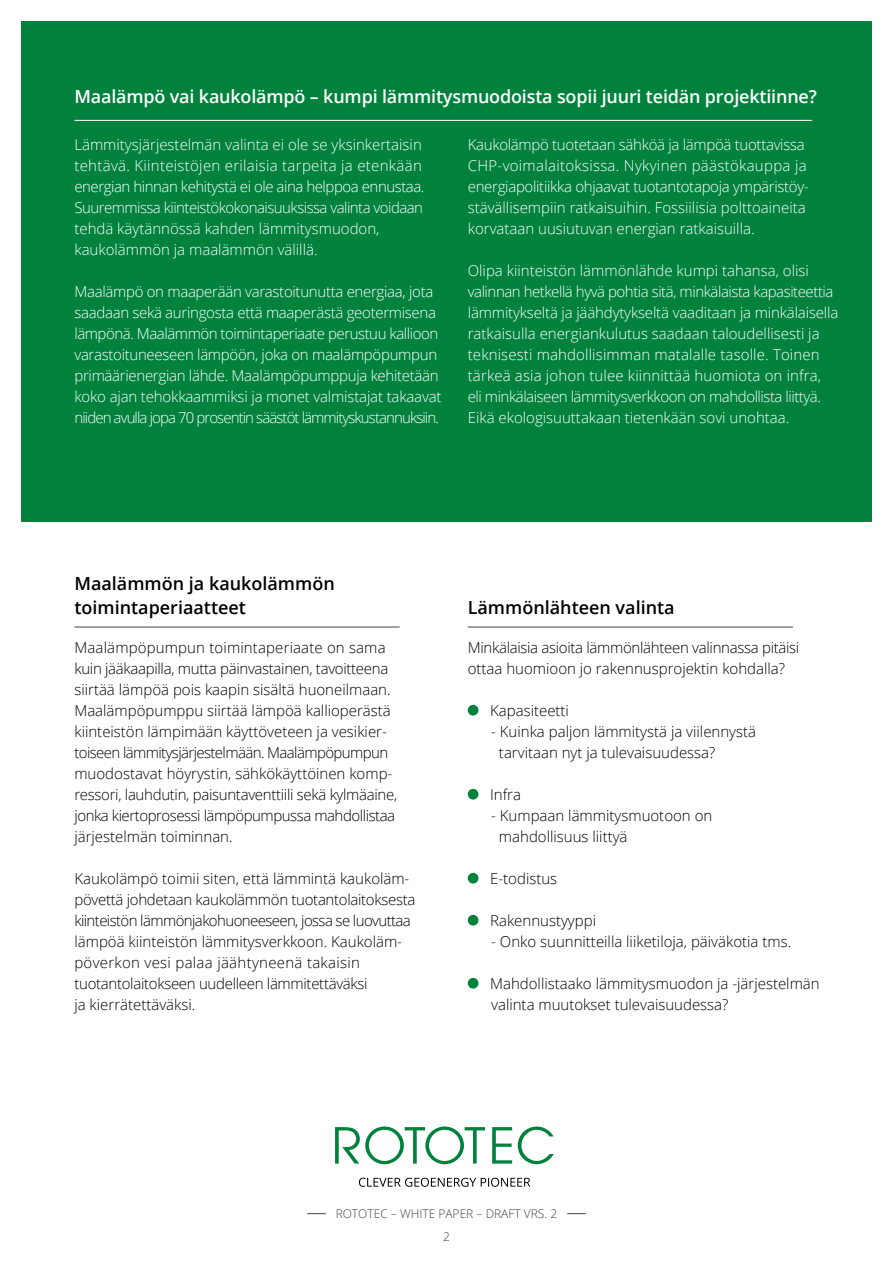
<style>
.page{position:relative;width:893px;height:1263px;background:#fff}
.page>*{position:absolute;margin:0;border:0;box-sizing:border-box;transform-origin:0 0}
.t1{font:600 18px "Open Sans";letter-spacing:-.01em;color:#fff}
.t2{font:600 18px/24px "Open Sans";color:#000}
.t3{font:300 15px/21px "Open Sans";letter-spacing:-.01em;color:#fff}
.t4{font:300 15px/21px "Open Sans";color:#000}
.t5{font:300 15px/21px "Open Sans";letter-spacing:-.02em;color:#000}
.t6{font:300 12px "Open Sans";color:#424242}
</style>
<div class="page">
<svg style="left:567px;top:1213px;width:19px;height:1px"></svg>
<svg style="left:307px;top:1213px;width:19px;height:1px"></svg>
<div style="left:21px;top:21px;width:851px;height:501px;background:#00823d"></div>
<div style="left:468px;top:706px;width:10px;height:9px;background:#00823d;border-radius:50%"></div>
<div style="left:468px;top:705px;width:10px;height:10px;border:2px solid #00823d;border-radius:50%"></div>
<div style="left:468px;top:790px;width:10px;height:9px;background:#00823d;border-radius:50%"></div>
<div style="left:468px;top:789px;width:10px;height:10px;border:2px solid #00823d;border-radius:50%"></div>
<div style="left:468px;top:874px;width:10px;height:9px;background:#00823d;border-radius:50%"></div>
<div style="left:468px;top:873px;width:10px;height:10px;border:2px solid #00823d;border-radius:50%"></div>
<div style="left:468px;top:916px;width:10px;height:9px;background:#00823d;border-radius:50%"></div>
<div style="left:468px;top:915px;width:10px;height:10px;border:2px solid #00823d;border-radius:50%"></div>
<div style="left:468px;top:979px;width:10px;height:9px;background:#00823d;border-radius:50%"></div>
<div style="left:468px;top:978px;width:10px;height:10px;border:2px solid #00823d;border-radius:50%"></div>
<svg style="left:492px;top:1127px;width:20px;height:36px"></svg>
<svg style="left:518px;top:1126px;width:36px;height:38px"></svg>
<svg style="left:335px;top:1126px;width:150px;height:38px"></svg>
<svg style="left:359px;top:1178px;width:171px;height:9px"></svg>
<hr style="left:74px;top:627px;width:326px;height:1px;background:#424242">
<hr style="left:74px;top:120px;width:738px;height:1px;background:#fff">
<hr style="left:468px;top:627px;width:325px;height:1px;background:#424242">
<p class="t1" style="left:74px;top:84px;width:744px">Maalämpö vai kaukolämpö – kumpi lämmitysmuodoista sopii juuri teidän projektiinne?</p>
<p class="t3" style="left:74px;top:133px;width:352px">Lämmitysjärjestelmän valinta ei ole se yksinkertaisin tehtävä. Kiinteistöjen erilaisia tarpeita ja etenkään energian hinnan kehitystä ei ole aina helppoa ennustaa.<br>Suuremmissa kiinteistökokonaisuuksissa valinta voidaan tehdä käytännössä kahden lämmitysmuodon, kaukolämmön ja maalämmön välillä.</p>
<p class="t3" style="left:74px;top:280px;width:369px">Maalämpö on maaperään varastoitunutta energiaa, jota saadaan sekä auringosta että maaperästä geotermisena lämpönä. Maalämmön toimintaperiaate perustuu kallioon varastoituneeseen lämpöön, joka on maalämpöpumpun primäärienergian lähde. Maalämpöpumppuja kehitetään koko ajan tehokkaammiksi ja monet valmistajat takaavat niiden avulla jopa 70 prosentin säästöt lämmityskustannuksiin.</p>
<p class="t3" style="left:468px;top:133px;width:343px">Kaukolämpö tuotetaan sähköä ja lämpöä tuottavissa CHP-voimalaitoksissa. Nykyinen päästökauppa ja energiapolitiikka ohjaavat tuotantotapoja ympäristöy&shy;stävällisempiin ratkaisuihin. Fossiilisia polttoaineita korvataan uusiutuvan energian ratkaisuilla.</p>
<p class="t3" style="left:468px;top:259px;width:372px">Olipa kiinteistön lämmönlähde kumpi tahansa, olisi valinnan hetkellä hyvä pohtia sitä, minkälaista kapasiteettia lämmitykseltä ja jäähdytykseltä vaaditaan ja minkälaisella ratkaisulla energiankulutus saadaan taloudellisesti ja teknisesti mahdollisimman matalalle tasolle. Toinen tärkeä asia johon tulee kiinnittää huomiota on infra, eli minkälaiseen lämmitysverkkoon on mahdollista liittyä.<br>Eikä ekologisuuttakaan tietenkään sovi unohtaa.</p>
<p class="t2" style="left:74px;top:571px;width:262px">Maalämmön ja kaukolämmön toimintaperiaatteet</p>
<p class="t4" style="left:74px;top:636px;width:324px">Maalämpöpumpun toimintaperiaate on sama kuin jääkaapilla, mutta päinvastainen, tavoitteena siirtää lämpöä pois kaapin sisältä huoneilmaan.<br>Maalämpöpumppu siirtää lämpöä kallioperästä kiinteistön lämpimään käyttöveteen ja vesikier&shy;toiseen lämmitysjärjestelmään. Maalämpöpumpun muodostavat höyrystin, sähkökäyttöinen komp&shy;ressori, lauhdutin, paisuntaventtiili sekä kylmäaine, jonka kiertoprosessi lämpöpumpussa mahdollistaa järjestelmän toiminnan.</p>
<p class="t5" style="left:74px;top:867px;width:342px">Kaukolämpö toimii siten, että lämmintä kaukoläm&shy;pövettä johdetaan kaukolämmön tuotantolaitoksesta kiinteistön lämmönjakohuoneeseen, jossa se luovuttaa lämpöä kiinteistön lämmitysverkkoon. Kaukoläm&shy;pöverkon vesi palaa jäähtyneenä takaisin tuotantolaitokseen uudelleen lämmitettäväksi<br>ja kierrätettäväksi.</p>
<p class="t2" style="left:468px;top:595px;width:208px">Lämmönlähteen valinta</p>
<p class="t5" style="left:468px;top:636px;width:333px">Minkälaisia asioita lämmönlähteen valinnassa pitäisi ottaa huomioon jo rakennusprojektin kohdalla?</p>
<p class="t4" style="left:490px;top:699px;width:80px">Kapasiteetti</p>
<p class="t4" style="left:499px;top:720px;width:259px;text-indent:-8px">- Kuinka paljon lämmitystä ja viilennystä tarvitaan nyt ja tulevaisuudessa?</p>
<p class="t4" style="left:490px;top:783px;width:32px">Infra</p>
<p class="t4" style="left:499px;top:804px;width:215px;text-indent:-8px">- Kumpaan lämmitysmuotoon on mahdollisuus liittyä</p>
<p class="t4" style="left:490px;top:867px;width:69px">E-todistus</p>
<p class="t4" style="left:490px;top:909px;width:107px">Rakennustyyppi</p>
<p class="t4" style="left:491px;top:930px;width:302px">- Onko suunnitteilla liiketiloja, päiväkotia tms.</p>
<p class="t4" style="left:490px;top:972px;width:331px">Mahdollistaako lämmitysmuodon ja -järjestelmän valinta muutokset tulevaisuudessa?</p>
<p class="t6" style="left:336px;top:1206px;width:223px">ROTOTEC – WHITE PAPER – DRAFT VRS. 2</p>
<p class="t6" style="left:443px;top:1229px;width:8px">2</p>
</div>
